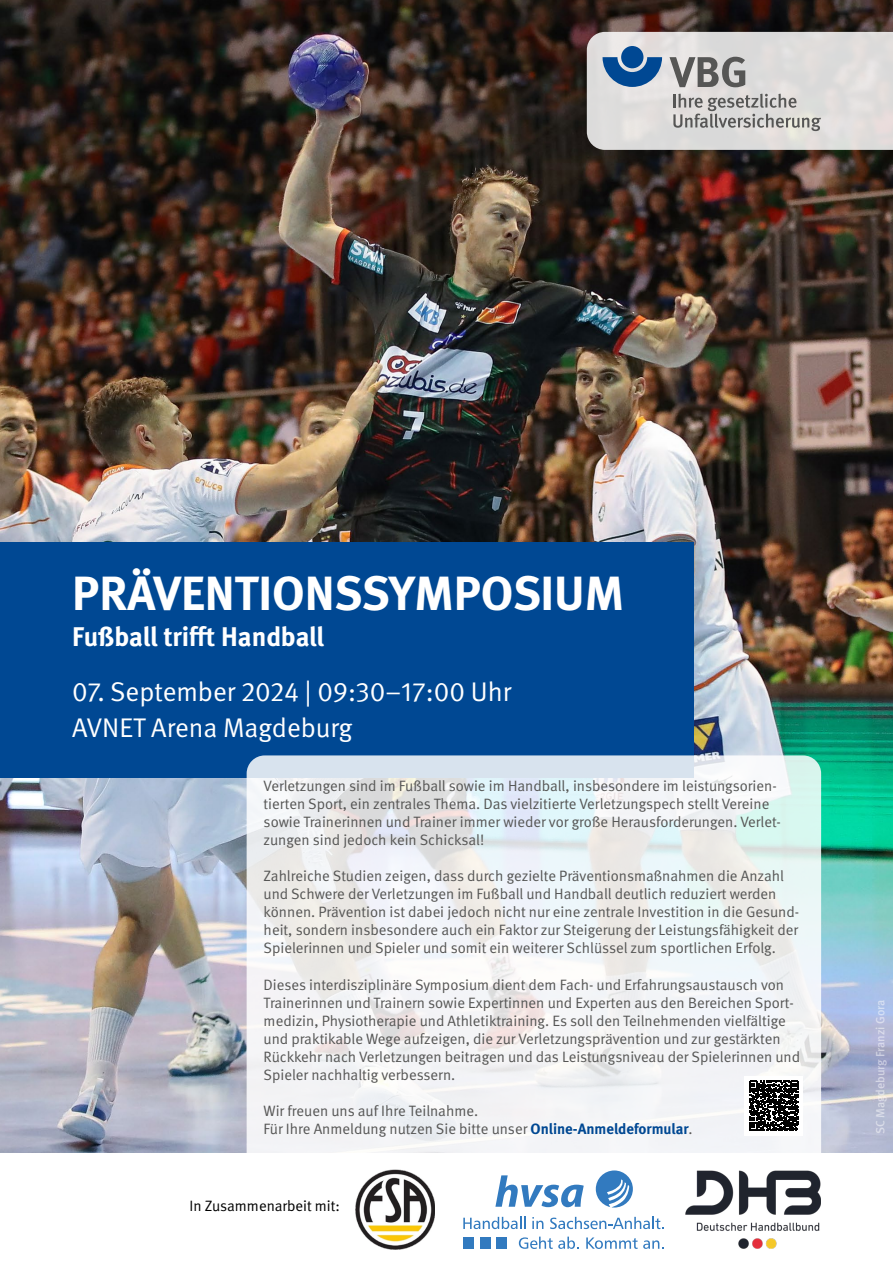
<style>
.page{position:relative;width:893px;height:1263px;background:#fff}
.page>*{position:absolute;margin:0;border:0;box-sizing:border-box;transform-origin:0 0}
._32pt_Überschrift{font:700 48px "DGUV Meta";color:#fff}
._16pt_Unter-Überschrift{font:27px "DGUV Meta";color:#fff}
._24pt_Überschrift{font:700 27px "DGUV Meta";letter-spacing:-.005em;color:#fff}
._24pt_Überschrift-2{font:27px "DGUV Meta";letter-spacing:-.005em;color:#fff}
._10pt_Anleser{font:15px/18px "DGUV Meta";color:#565655}
.t1{font:15px "DGUV Meta";color:#000}
.t2{font:500 12px "DGUV Meta";color:#fff}
.s1{font-weight:700;color:#004893}
</style>
<div class="page">
<img style="left:0;top:0;width:893px;height:1152px">
<svg style="left:587px;top:32px;width:306px;height:118px"></svg>
<div style="left:0;top:542px;width:693px;height:235px;background:#004893"></div>
<svg style="left:247px;top:755px;width:574px;height:398px;fill:#f1f3f6"></svg>
<div style="left:745px;top:1076px;width:58px;height:59px;background:#fff"></div>
<svg style="left:749px;top:1081px;width:50px;height:50px"></svg>
<img style="left:685px;top:1170px;width:135px;height:79px">
<img style="left:356px;top:1169px;width:79px;height:81px">
<svg style="left:495px;top:1175px;width:89px;height:32px"></svg>
<svg style="left:596px;top:1170px;width:37px;height:37px"></svg>
<svg style="left:463px;top:1217px;width:62px;height:12px"></svg>
<svg style="left:532px;top:1217px;width:11px;height:12px"></svg>
<svg style="left:550px;top:1217px;width:114px;height:12px"></svg>
<svg style="left:519px;top:1236px;width:60px;height:13px"></svg>
<svg style="left:586px;top:1237px;width:78px;height:12px"></svg>
<div style="left:463px;top:1237px;width:11px;height:12px;background:#327abf"></div>
<div style="left:480px;top:1237px;width:10px;height:12px;background:#327abf"></div>
<div style="left:497px;top:1237px;width:10px;height:12px;background:#327abf"></div>
<p class="_32pt_Überschrift" style="left:72px;top:565px;width:553px">PRÄVENTIONSSYMPOSIUM</p>
<p class="_24pt_Überschrift" style="left:72px;top:621px;width:253px">Fußball trifft Handball</p>
<p class="_16pt_Unter-Überschrift" style="left:72px;top:676px;width:440px">07. September 2024 | 09:30–17:00 Uhr</p>
<p class="_24pt_Überschrift-2" style="left:72px;top:712px;width:282px">AVNET Arena Magdeburg</p>
<p class="_10pt_Anleser" style="left:264px;top:777px;width:519px">Verletzungen sind im Fußball sowie im Handball, insbesondere im leistungsorien&shy;tierten Sport, ein zentrales Thema. Das vielzitierte Verletzungspech stellt Vereine sowie Trainerinnen und Trainer immer wieder vor große Herausforderungen. Verlet&shy;zungen sind jedoch kein Schicksal!</p>
<p class="_10pt_Anleser" style="left:264px;top:867px;width:537px">Zahlreiche Studien zeigen, dass durch gezielte Präventionsmaßnahmen die Anzahl und Schwere der Verletzungen im Fußball und Handball deutlich reduziert werden können. Prävention ist dabei jedoch nicht nur eine zentrale Investition in die Gesund&shy;heit, sondern insbesondere auch ein Faktor zur Steigerung der Leistungsfähigkeit der Spielerinnen und Spieler und somit ein weiterer Schlüssel zum sportlichen Erfolg.</p>
<p class="_10pt_Anleser" style="left:264px;top:976px;width:538px">Dieses interdisziplinäre Symposium dient dem Fach- und Erfahrungsaustausch von Trainerinnen und Trainern sowie Expertinnen und Experten aus den Bereichen Sport&shy;medizin, Physiotherapie und Athletiktraining. Es soll den Teilnehmenden vielfältige und praktikable Wege aufzeigen, die zur Verletzungsprävention und zur gestärkten Rückkehr nach Verletzungen beitragen und das Leistungsniveau der Spielerinnen und Spieler nachhaltig verbessern.</p>
<p class="_10pt_Anleser" style="left:264px;top:1102px;width:431px">Wir freuen uns auf Ihre Teilnahme.<br>Für Ihre Anmeldung nutzen Sie bitte unser <span class="s1">Online-Anmeldeformular</span>.</p>
<p class="t1" style="left:190px;top:1197px;width:152px">In Zusammenarbeit mit:</p>
<p class="t2" style="left:873px;top:1134px;width:136px;rotate:-90deg">SC Magdeburg Franzi Gora</p>
</div>
